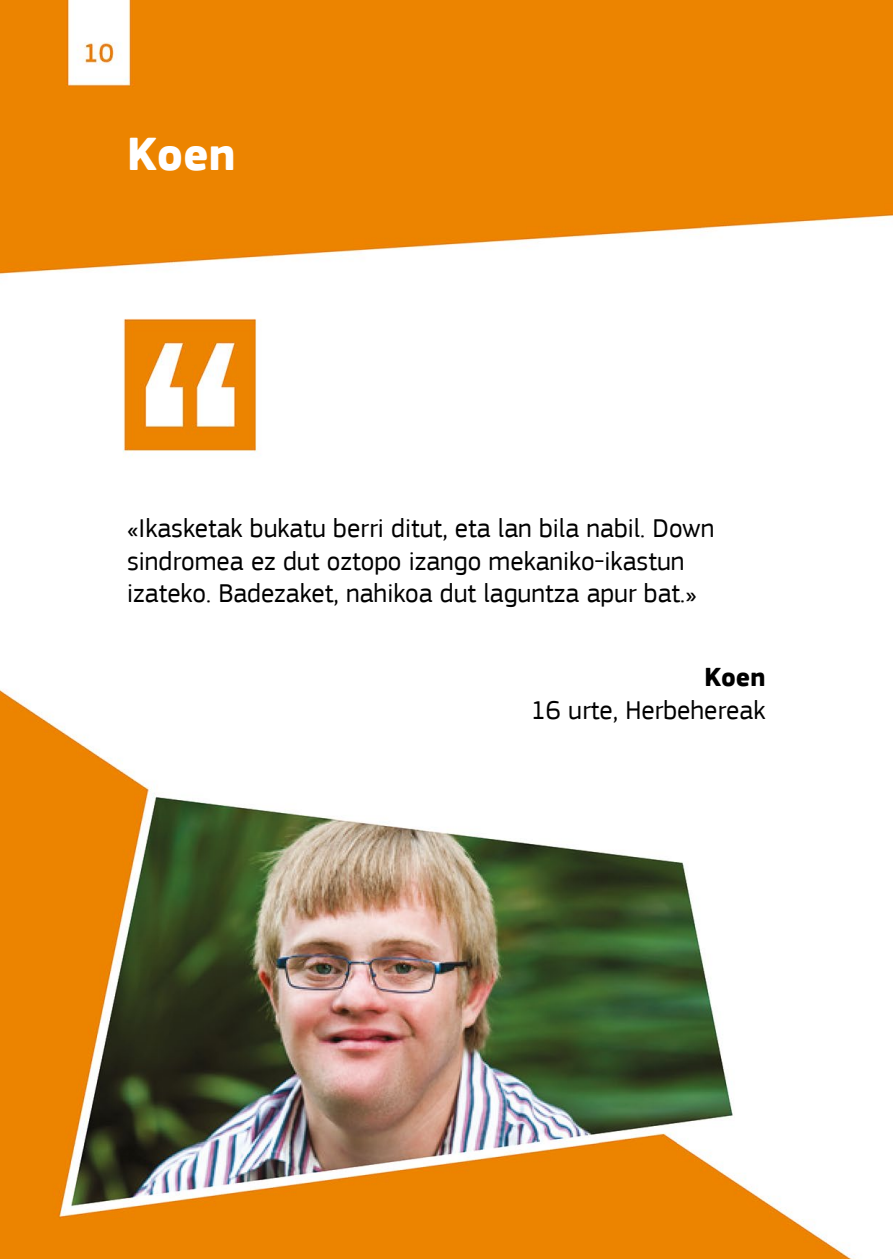
<style>
.page{position:relative;width:893px;height:1259px;background:#fff}
.page>*{position:absolute;margin:0;border:0;box-sizing:border-box;transform-origin:0 0}
.t1{font:700 48px "EC Square Sans Pro";color:#fff}
.t2{font:27px/32.4px "EC Square Sans Pro";color:#000}
.t3{font:700 27px "EC Square Sans Pro";color:#000}
</style>
<div class="page">
<img style="left:0;top:0;width:893px;height:1259px">
<h1 class="t1" style="left:127px;top:125px;width:110px">Koen</h1>
<p class="t2" style="left:127px;top:512px;width:589px">«Ikasketak bukatu berri ditut, eta lan bila nabil. Down sindromea ez dut oztopo izango mekaniko-ikastun izateko. Badezaket, nahikoa dut laguntza apur bat.»</p>
<p class="t3" style="left:704px;top:661px;width:62px">Koen</p>
<p class="t2" style="left:531px;top:694px;width:236px">16 urte, Herbehereak</p>
</div>
